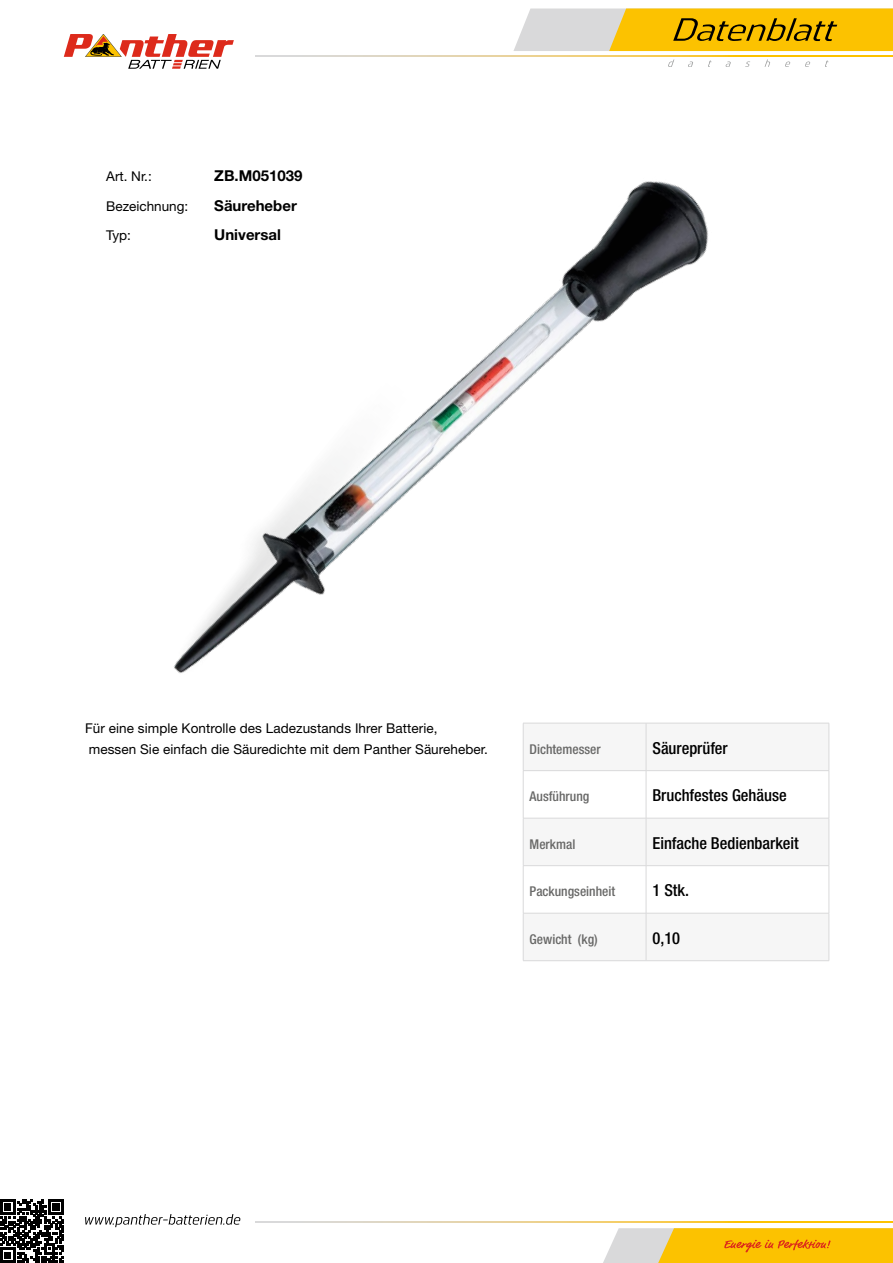
<style>
.page{position:relative;width:893px;height:1263px;background:#fff}
.page>*{position:absolute;margin:0;border:0;box-sizing:border-box;transform-origin:0 0}
.t1{font:500 condensed 16.5px "Helvetica Neue LT Std";color:#000}
.t2{font:700 15px "Helvetica Neue LT Std";color:#000}
.t3{font:13.5px/21px "Helvetica Neue LT Std";letter-spacing:.005em;color:#000}
.t4{font:500 condensed 13.5px "Helvetica Neue LT Std";color:#686867}
</style>
<div class="page">
<svg style="left:0;top:1199px;width:64px;height:64px"></svg>
<svg style="left:255px;top:1221px;width:638px;height:1px"></svg>
<svg style="left:85px;top:1214px;width:155px;height:13px"></svg>
<svg style="left:603px;top:1228px;width:290px;height:35px;background:#f4c332"></svg>
<img style="left:63px;top:8px;width:830px;height:951px">
<div style="left:524px;top:724px;width:305px;height:236px;background:#f6f6f6"></div>
<svg style="left:524px;top:771px;width:305px;height:142px"></svg>
<hr style="left:523px;top:723px;width:123px;height:1px;background:#d9d9da">
<hr style="left:523px;top:723px;width:1px;height:47px;background:#d9d9da">
<hr style="left:646px;top:723px;width:183px;height:1px;background:#d9d9da">
<hr style="left:646px;top:723px;width:1px;height:47px;background:#d9d9da">
<hr style="left:829px;top:723px;width:1px;height:47px;background:#d9d9da">
<hr style="left:523px;top:770px;width:123px;height:1px;background:#d9d9da">
<hr style="left:523px;top:771px;width:1px;height:47px;background:#d9d9da">
<hr style="left:646px;top:770px;width:183px;height:1px;background:#d9d9da">
<hr style="left:646px;top:771px;width:1px;height:47px;background:#d9d9da">
<hr style="left:829px;top:771px;width:1px;height:47px;background:#d9d9da">
<hr style="left:523px;top:818px;width:123px;height:1px;background:#d9d9da">
<hr style="left:523px;top:818px;width:1px;height:47px;background:#d9d9da">
<hr style="left:646px;top:818px;width:183px;height:1px;background:#d9d9da">
<hr style="left:646px;top:818px;width:1px;height:47px;background:#d9d9da">
<hr style="left:829px;top:818px;width:1px;height:47px;background:#d9d9da">
<hr style="left:523px;top:865px;width:123px;height:1px;background:#d9d9da">
<hr style="left:523px;top:866px;width:1px;height:47px;background:#d9d9da">
<hr style="left:646px;top:865px;width:183px;height:1px;background:#d9d9da">
<hr style="left:646px;top:866px;width:1px;height:47px;background:#d9d9da">
<hr style="left:829px;top:866px;width:1px;height:47px;background:#d9d9da">
<hr style="left:523px;top:913px;width:123px;height:1px;background:#d9d9da">
<hr style="left:523px;top:913px;width:1px;height:47px;background:#d9d9da">
<hr style="left:646px;top:913px;width:183px;height:1px;background:#d9d9da">
<hr style="left:646px;top:913px;width:1px;height:47px;background:#d9d9da">
<hr style="left:829px;top:913px;width:1px;height:47px;background:#d9d9da">
<hr style="left:523px;top:960px;width:123px;height:1px;background:#d9d9da">
<hr style="left:646px;top:960px;width:183px;height:1px;background:#d9d9da">
<svg style="left:668px;top:59px;width:161px;height:8px"></svg>
<svg style="left:64px;top:34px;width:170px;height:35px"></svg>
<svg style="left:255px;top:55px;width:638px;height:1px"></svg>
<svg style="left:513px;top:9px;width:380px;height:42px;background:#e3bc3c"></svg>
<p class="t3" style="left:106px;top:165px;width:47px">Art. Nr.:</p>
<p class="t2" style="left:214px;top:166px;width:90px">ZB.M051039</p>
<p class="t3" style="left:106px;top:195px;width:83px">Bezeichnung:</p>
<p class="t2" style="left:214px;top:196px;width:84px">Säureheber</p>
<p class="t3" style="left:106px;top:225px;width:26px">Typ:</p>
<p class="t2" style="left:214px;top:226px;width:68px">Universal</p>
<p class="t3" style="left:85px;top:717px;width:404px">Für eine simple Kontrolle des Ladezustands Ihrer Batterie, messen Sie einfach die Säuredichte mit dem Panther Säureheber.</p>
<p class="t4" style="left:530px;top:741px;width:73px">Dichtemesser</p>
<p class="t1" style="left:652px;top:738px;width:77px">Säureprüfer</p>
<p class="t4" style="left:530px;top:788px;width:61px">Ausführung</p>
<p class="t1" style="left:652px;top:785px;width:136px">Bruchfestes Gehäuse</p>
<p class="t4" style="left:530px;top:836px;width:47px">Merkmal</p>
<p class="t1" style="left:652px;top:833px;width:148px">Einfache Bedienbarkeit</p>
<p class="t4" style="left:530px;top:883px;width:87px">Packungseinheit</p>
<p class="t1" style="left:652px;top:880px;width:38px">1 Stk.</p>
<p class="t4" style="left:530px;top:931px;width:70px">Gewicht (kg)</p>
<p class="t1" style="left:652px;top:928px;width:29px">0,10</p>
</div>
